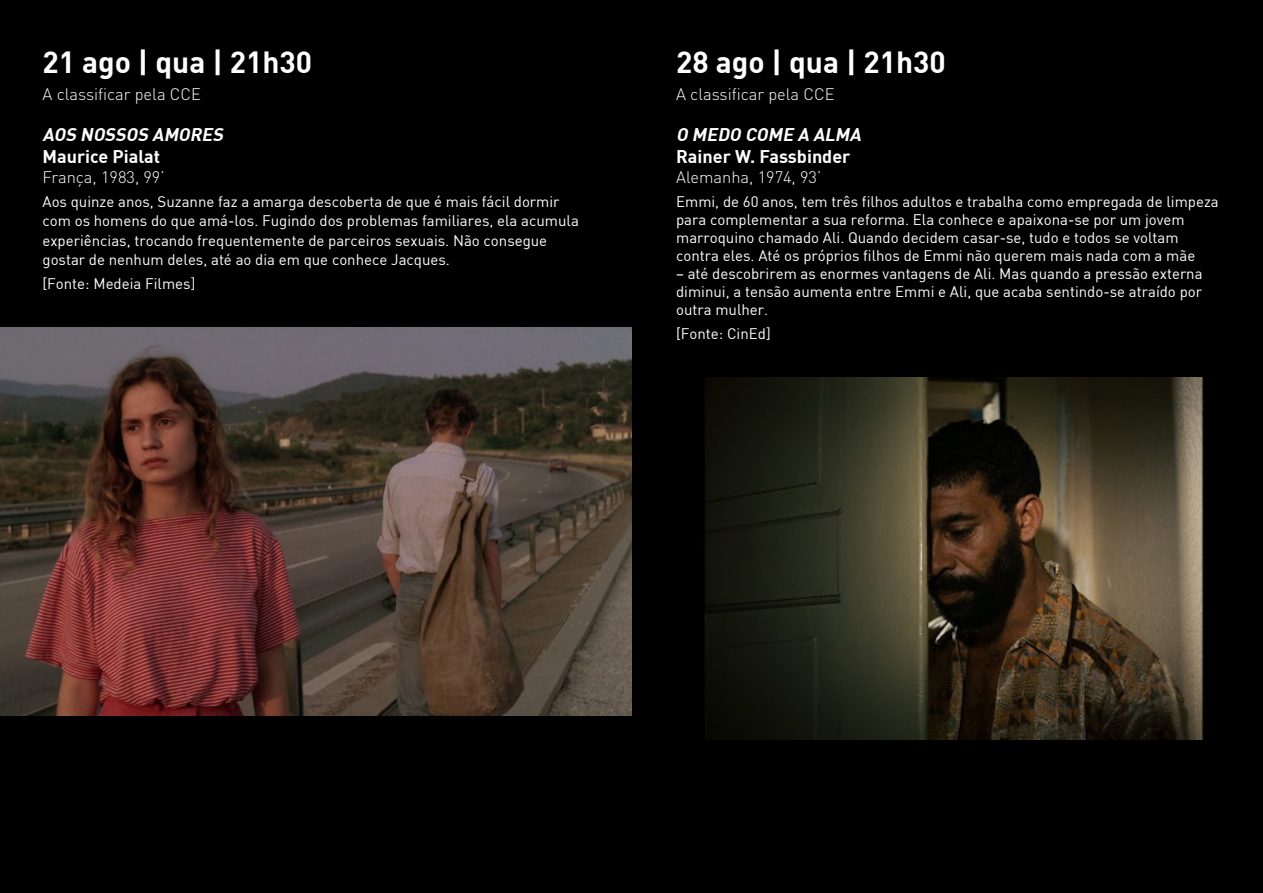
<style>
.page{position:relative;width:1263px;height:893px;background:#000}
.page>*{position:absolute;margin:0;border:0;box-sizing:border-box;transform-origin:0 0}
.t1{font:700 30px "DIN";color:#fff}
.t2{font:700 18px "DIN";color:#fff}
.t3{font:italic 700 18px "DIN";color:#fff}
.t4{font:300 16.5px "DIN";color:#fff}
.t5{font:15px/18px "DIN";color:#fff}
</style>
<div class="page">
<img style="left:704px;top:377px;width:500px;height:363px">
<img style="left:0;top:328px;width:631px;height:388px">
<p class="t1" style="left:43px;top:43px;width:271px">21 ago | qua | 21h30</p>
<p class="t4" style="left:43px;top:84px;width:160px">A classificar pela CCE</p>
<p class="t3" style="left:43px;top:123px;width:186px">AOS NOSSOS AMORES</p>
<p class="t2" style="left:43px;top:145px;width:119px">Maurice Pialat</p>
<p class="t4" style="left:43px;top:167px;width:124px">França, 1983, 99’</p>
<p class="t5" style="left:43px;top:191px;width:538px;line-height:19.5px">Aos quinze anos, Suzanne faz a amarga descoberta de que é mais fácil dormir com os homens do que amá-los. Fugindo dos problemas familiares, ela acumula experiências, trocando frequentemente de parceiros sexuais. Não consegue gostar de nenhum deles, até ao dia em que conhece Jacques.</p>
<p class="t5" style="left:43px;top:275px;width:154px">[Fonte: Medeia Filmes]</p>
<p class="t1" style="left:676px;top:43px;width:271px">28 ago | qua | 21h30</p>
<p class="t4" style="left:676px;top:84px;width:160px">A classificar pela CCE</p>
<p class="t3" style="left:676px;top:123px;width:190px">O MEDO COME A ALMA</p>
<p class="t2" style="left:676px;top:145px;width:176px">Rainer W. Fassbinder</p>
<p class="t4" style="left:676px;top:167px;width:147px">Alemanha, 1974, 93’</p>
<p class="t5" style="left:676px;top:192px;width:544px">Emmi, de 60 anos, tem três filhos adultos e trabalha como empregada de limpeza para complementar a sua reforma. Ela conhece e apaixona-se por um jovem marroquino chamado Ali. Quando decidem casar-se, tudo e todos se voltam contra eles. Até os próprios filhos de Emmi não querem mais nada com a mãe</p>
<p class="t5" style="left:676px;top:264px;width:528px;text-align:justify">– até descobrirem as enormes vantagens de Ali. Mas quando a pressão externa diminui, a tensão aumenta entre Emmi e Ali, que acaba sentindo-se atraído por outra mulher.</p>
<p class="t5" style="left:676px;top:324px;width:96px">[Fonte: CinEd]</p>
</div>
